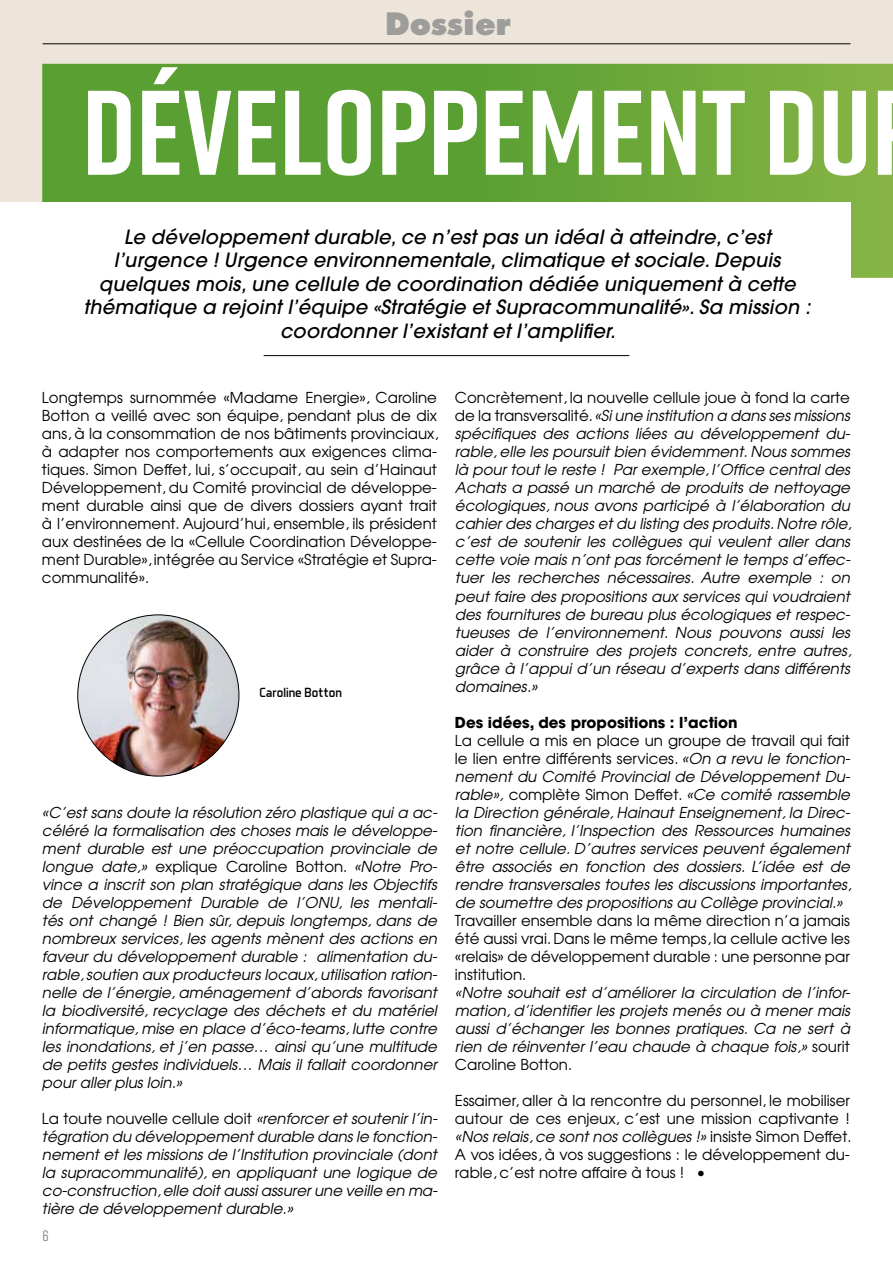
<style>
.page{position:relative;width:893px;height:1263px;background:#fff}
.page>*{position:absolute;margin:0;border:0;box-sizing:border-box;transform-origin:0 0}
.t1{font:700 120px "Rift";color:#fff}
.t2{font:800 30px "Futura";color:#9d9d9c}
.t3{font:italic 500 19.5px/23.4px "Avant Garde";letter-spacing:.01em;color:#010100;text-align:center}
.t4{font:italic 15px/18px "Avant Garde";color:#010100;text-align:justify}
.t5{font:15px/18px "Avant Garde";color:#010100;text-align:justify}
.t6{font:700 15px "Avant Garde";color:#010100}
.t7{font:15px "Rift";color:#706f6f}
.t8{font:13.5px "Aero Matics";color:#010100}
.s1{font-style:normal}
.s2{font-style:italic}
</style>
<div class="page">
<div style="left:0;top:0;width:893px;height:202px;background:#eee5da"></div>
<svg style="left:42px;top:64px;width:851px;height:214px;background:#65a437"></svg>
<hr style="left:43px;top:44px;width:807px;height:1px;background:#000">
<img style="left:78px;top:615px;width:161px;height:161px;border-radius:81px">
<div style="left:31px;top:202px;width:819px;height:105px;background:#fff"></div>
<hr style="left:264px;top:355px;width:365px;height:1px;background:#000">
<h2 class="t2" style="left:385px;top:5px;width:127px">Dossier</h2>
<h1 class="t1" style="left:82px;top:47px;width:791px">DÉVELOPPEMENT DU</h1>
<p class="t3" style="left:84px;top:225px;width:728px">Le développement durable, ce n’est pas un idéal à atteindre, c’est l’urgence ! Urgence environnementale, climatique et sociale. Depuis quelques mois, une cellule de coordination dédiée uniquement à cette thématique a rejoint l’équipe «Stratégie et Supracommunalité». Sa mission : coordonner l’existant et l’amplifier.</p>
<p class="t5" style="left:42px;top:389px;width:398px">Longtemps surnommée «Madame Energie», Caroline Botton a veillé avec son équipe, pendant plus de dix ans, à la consommation de nos bâtiments provinciaux, à adapter nos comportements aux exigences clima&shy;tiques. Simon Deffet, lui, s’occupait, au sein d’Hainaut Développement, du Comité provincial de développe&shy;ment durable ainsi que de divers dossiers ayant trait à l’environnement. Aujourd’hui, ensemble, ils président aux destinées de la «Cellule Coordination Développe&shy;ment Durable», intégrée au Service «Stratégie et Supra&shy;communalité».</p>
<p class="t8" style="left:259px;top:685px;width:84px">Caroline Botton</p>
<p class="t4" style="left:42px;top:803px;width:397px">«C’est sans doute la résolution zéro plastique qui a ac&shy;céléré la formalisation des choses mais le développe&shy;ment durable est une préoccupation provinciale de longue date,» <span class="s1">explique Caroline Botton.</span> «Notre Pro&shy;vince a inscrit son plan stratégique dans les Objectifs de Développement Durable de l’ONU, les mentali&shy;tés ont changé ! Bien sûr, depuis longtemps, dans de nombreux services, les agents mènent des actions en faveur du développement durable : alimentation du&shy;rable, soutien aux producteurs locaux, utilisation ration&shy;nelle de l’énergie, aménagement d’abords favorisant la biodiversité, recyclage des déchets et du matériel informatique, mise en place d’éco-teams, lutte contre les inondations, et j’en passe… ainsi qu’une multitude de petits gestes individuels… Mais il fallait coordonner pour aller plus loin.»</p>
<p class="t4" style="left:42px;top:1109px;width:397px"><span class="s1">La toute nouvelle cellule doit</span> «renforcer et soutenir l’in&shy;tégration du développement durable dans le fonction&shy;nement et les missions de l’Institution provinciale (dont la supracommunalité), en appliquant une logique de co-construction, elle doit aussi assurer une veille en ma&shy;tière de développement durable.»</p>
<p class="t7" style="left:43px;top:1225px;width:8px">6</p>
<p class="t4" style="left:455px;top:389px;width:398px"><span class="s1">Concrètement, la nouvelle cellule joue à fond la carte de la transversalité.</span> «Si une institution a dans ses missions spécifiques des actions liées au développement du&shy;rable, elle les poursuit bien évidemment. Nous sommes là pour tout le reste ! Par exemple, l’Office central des Achats a passé un marché de produits de nettoyage écologiques, nous avons participé à l’élaboration du cahier des charges et du listing des produits. Notre rôle, c’est de soutenir les collègues qui veulent aller dans cette voie mais n’ont pas forcément le temps d’effec&shy;tuer les recherches nécessaires. Autre exemple : on peut faire des propositions aux services qui voudraient des fournitures de bureau plus écologiques et respec&shy;tueuses de l’environnement. Nous pouvons aussi les aider à construire des projets concrets, entre autres, grâce à l’appui d’un réseau d’experts dans différents domaines.»</p>
<p class="t6" style="left:455px;top:712px;width:284px">Des idées, des propositions : l’action</p>
<p class="t4" style="left:455px;top:731px;width:398px"><span class="s1">La cellule a mis en place un groupe de travail qui fait le lien entre différents services.</span> «On a revu le fonction&shy;nement du Comité Provincial de Développement Du&shy;rable», <span class="s1">complète Simon Deffet.</span> «Ce comité rassemble la Direction générale, Hainaut Enseignement, la Direc&shy;tion financière, l’Inspection des Ressources humaines et notre cellule. D’autres services peuvent également être associés en fonction des dossiers. L’idée est de rendre transversales toutes les discussions importantes, de soumettre des propositions au Collège provincial.»</p>
<p class="t5" style="left:455px;top:911px;width:396px">Travailler ensemble dans la même direction n’a jamais été aussi vrai. Dans le même temps, la cellule active les «relais» de développement durable : une personne par institution.</p>
<p class="t4" style="left:455px;top:983px;width:397px">«Notre souhait est d’améliorer la circulation de l’infor&shy;mation, d’identifier les projets menés ou à mener mais aussi d’échanger les bonnes pratiques. Ca ne sert à rien de réinventer l’eau chaude à chaque fois,» <span class="s1">sourit Caroline Botton.</span></p>
<p class="t5" style="left:455px;top:1091px;width:398px">Essaimer, aller à la rencontre du personnel, le mobiliser autour de ces enjeux, c’est une mission captivante ! <span class="s2">«Nos relais, ce sont nos collègues !»</span> insiste Simon Deffet.<br>A vos idées, à vos suggestions : le développement du&shy;rable, c’est notre affaire à tous ! •</p>
</div>
